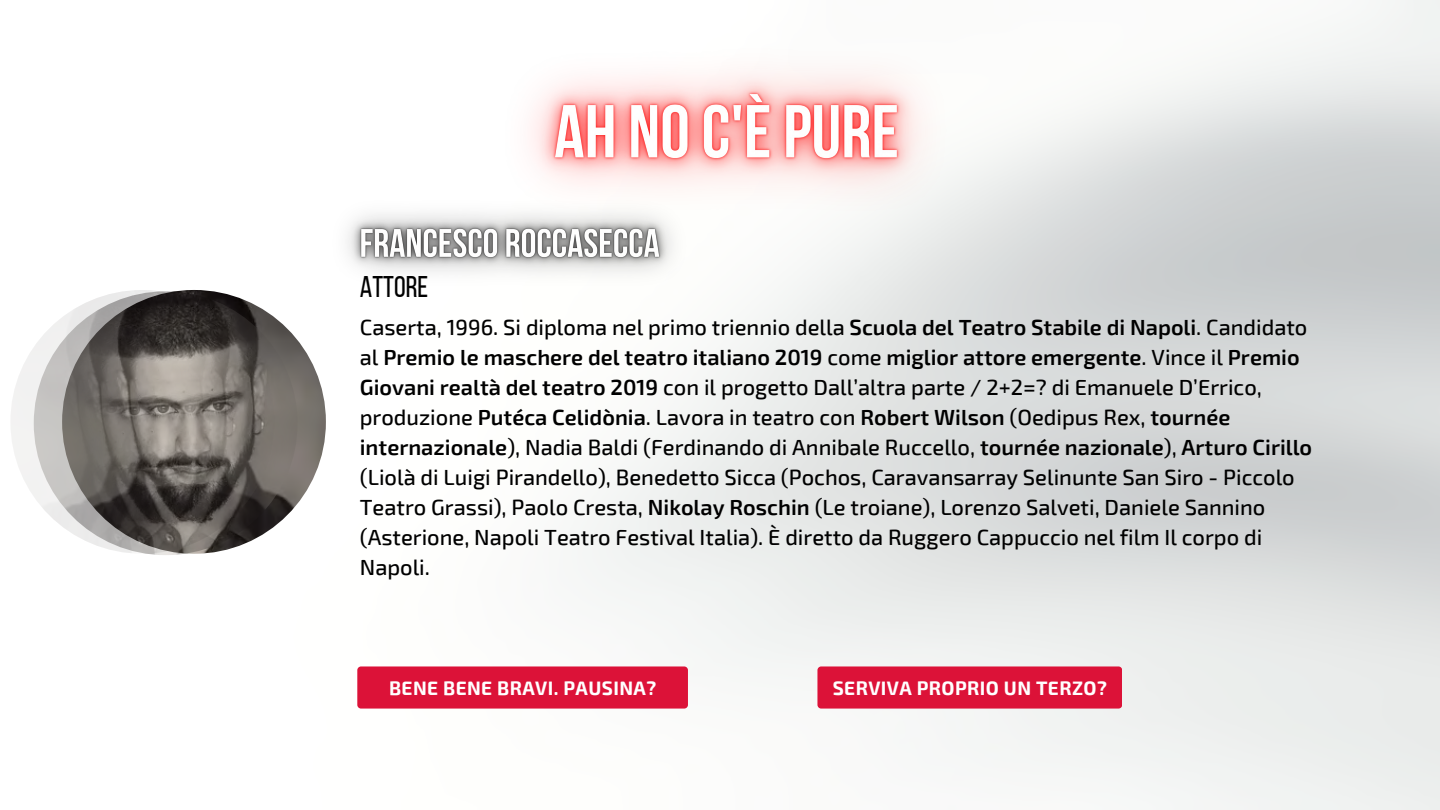
<style>
.page{position:relative;width:1440px;height:810px;background:#fff}
.page>*{position:absolute;margin:0;border:0;box-sizing:border-box;transform-origin:0 0}
.t1{font:29.8px "Bebas Neue";color:#000}
.t2{font:500 21.9px/30px "Exo 2";color:#000}
.t3{font:700 19.1px "Exo 2";letter-spacing:.02em;color:#fff}
.s1{font-weight:600}
</style>
<div class="page">
<img style="left:62px;top:290px;width:264px;height:264px;border-radius:50%">
<img style="left:339px;top:207px;width:374px;height:114px">
<img style="left:455px;top:0;width:545px;height:277px">
<img style="left:34px;top:291px;width:264px;height:264px;border-radius:50%">
<img style="left:10px;top:290px;width:264px;height:264px;border-radius:50%">
<div style="left:357px;top:666px;width:331px;height:43px;background:#dc1238;border-radius:4px"></div>
<div style="left:817px;top:666px;width:305px;height:43px;background:#dc1238;border-radius:4px"></div>
<p class="t1" style="left:360px;top:275px;width:70px">ATTORE</p>
<p class="t2" style="left:360px;top:311px;width:954px">Caserta, 1996. Si diploma nel primo triennio della <span class="s1">Scuola del Teatro Stabile di Napoli</span>. Candidato al <span class="s1">Premio le maschere del teatro italiano 2019</span> come <span class="s1">miglior attore emergente</span>. Vince il <span class="s1">Premio Giovani realtà del teatro 2019</span> con il progetto Dall’altra parte / 2+2=? di Emanuele D’Errico, produzione <span class="s1">Putéca Celidònia</span>. Lavora in teatro con <span class="s1">Robert Wilson</span> (Oedipus Rex, <span class="s1">tournée internazionale</span>), Nadia Baldi (Ferdinando di Annibale Ruccello, <span class="s1">tournée nazionale</span>), <span class="s1">Arturo Cirillo </span>(Liolà di Luigi Pirandello), Benedetto Sicca (Pochos, Caravansarray Selinunte San Siro - Piccolo Teatro Grassi), Paolo Cresta, <span class="s1">Nikolay Roschin</span> (Le troiane), Lorenzo Salveti, Daniele Sannino (Asterione, Napoli Teatro Festival Italia). È diretto da Ruggero Cappuccio nel film Il corpo di Napoli.</p>
<p class="t3" style="left:389px;top:676px;width:269px">BENE BENE BRAVI. PAUSINA?</p>
<p class="t3" style="left:833px;top:676px;width:276px">SERVIVA PROPRIO UN TERZO?</p>
</div>
